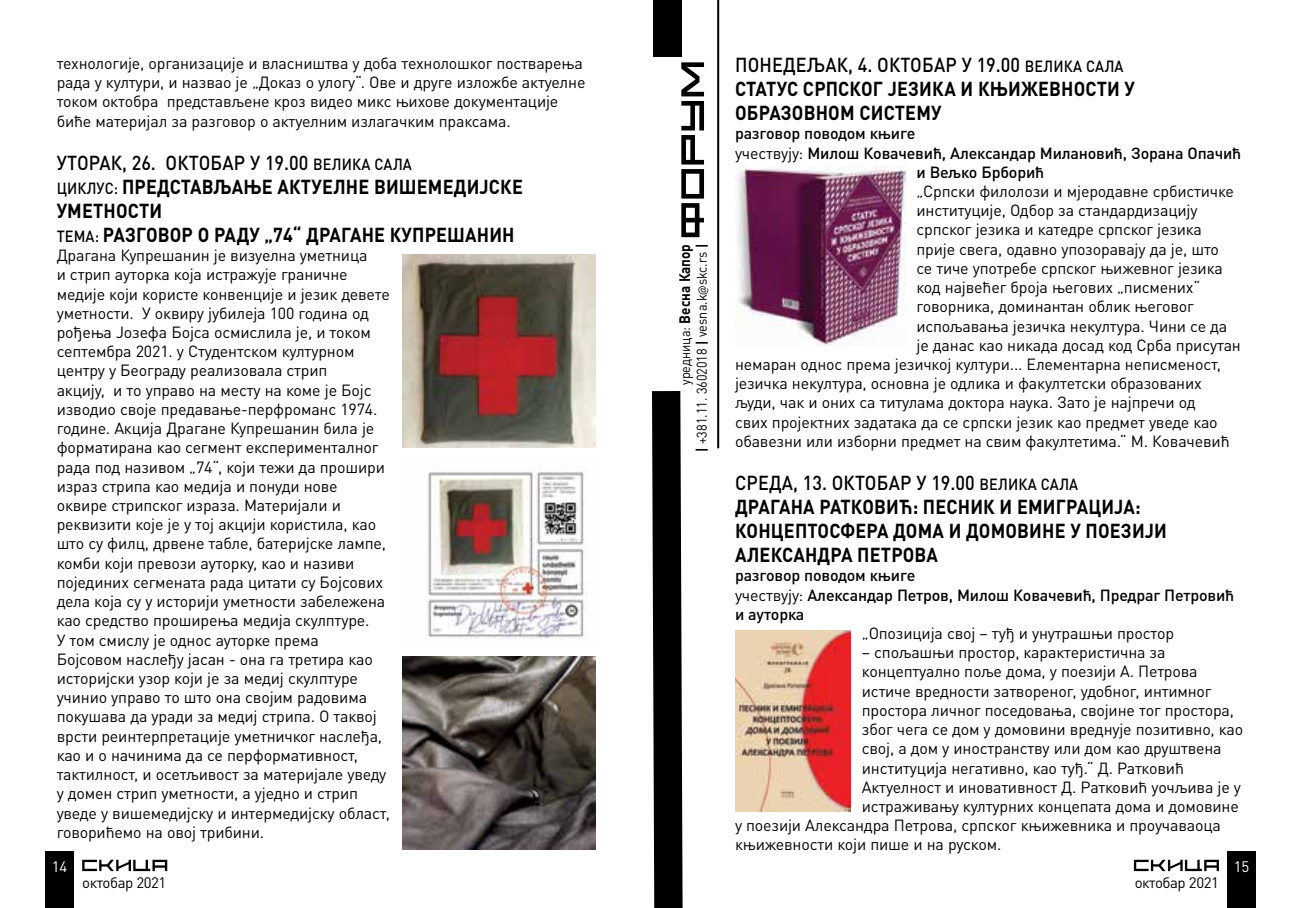
<style>
.page{position:relative;width:1304px;height:908px;background:#fff}
.page>*{position:absolute;margin:0;border:0;box-sizing:border-box;transform-origin:0 0}
.t1{font:700 20px/24px "DIN Pro";letter-spacing:.115em;color:#000;scale:.9 1}
.t2{font:500 20px/24px "DIN Pro";letter-spacing:.01em;color:#000;scale:.9 1}
.t3{font:16px/19.2px "DIN Pro";letter-spacing:-.01em;color:#000}
.t4{font:500 16px/19.2px "DIN Pro";letter-spacing:-.01em;color:#000}
.t5{font:15px "DIN Pro";letter-spacing:-.03em;color:#000}
.t6{font:700 15px "DIN Pro";color:#000;scale:.9 1}
.t7{font:15px "DIN Pro";color:#fff}
.t8{font:14px "DIN Pro";color:#000;scale:.9 1}
.s1{font-weight:500}
.s2{font-weight:500;font-size:16px}
.s3{font-weight:400;font-size:14px}
.s4{font-weight:700}
.s5{font-family:"Myriad Pro"}
.s6{font-weight:400}
.s7{font-size:16px}
</style>
<div class="page">
<div style="left:1227px;top:850px;width:29px;height:57px;background:#000"></div>
<svg style="left:1134px;top:859px;width:85px;height:11px"></svg>
<div style="left:45px;top:850px;width:29px;height:57px;background:#000"></div>
<svg style="left:82px;top:859px;width:85px;height:11px"></svg>
<img style="left:403px;top:254px;width:192px;height:193px">
<img style="left:425px;top:470px;width:162px;height:170px">
<img style="left:403px;top:656px;width:192px;height:193px">
<svg style="left:652px;top:391px;width:31px;height:516px;background:#151515"></svg>
<div style="left:653px;top:0;width:28px;height:57px;background:#000"></div>
<hr style="left:717px;top:0;width:2px;height:448px;background:#000">
<svg style="left:681px;top:62px;width:23px;height:175px"></svg>
<img style="left:735px;top:166px;width:170px;height:181px">
<img style="left:735px;top:630px;width:116px;height:181px">
<p class="t3" style="left:57px;top:52px;width:530px">технологије, организације и власништва у доба технолошког постварења рада у култури, и назвао је „Доказ о улогу“. Ове и друге изложбе актуелне током октобра представљене кроз видео микс њихове документације биће материјал за разговор о актуелним излагачким праксама.</p>
<p class="t1" style="left:57px;top:148px;width:519px"><span class="s1">уто рак, 26. окто бар у 19.00</span> <span class="s2">вел ика сала<br>циклус:</span> Представљање актуелне вишемедијс ке ум етности<br><span class="s2">тема:</span> Разговор о раду „74“ Драгане Купрешанин</p>
<p class="t3" style="left:57px;top:244px;width:335px">Драгана Купрешанин је визуелна уметница<br>и стрип ауторка која истражује граничне медије који користе конвенције и језик девете уметности. У оквиру јубилеја 100 година од рођења Јозефа Бојса осмислила је, и током септембра 2021. у Студентском културном центру у Београду реализовала стрип<br>акцију, и то управо на месту на коме је Бојс изводио своје предавање-перфроманс 1974. године. Акција Драгане Купрешанин била је форматирана као сегмент експерименталног рада под називом „74“, који тежи да прошири израз стрипа као медија и понуди нове оквире стрипског израза. Материјали и реквизити које је у тој акцији користила, као што су филц, дрвене табле, батеријске лампе, комби који превози ауторку, као и називи појединих сегмената рада цитати су Бојсових дела која су у историји уметности забележена као средство проширења медија скулптуре.<br>У том смислу је однос ауторке према<br>Бојсовом наслеђу јасан - она га третира као историјски узор који је за медиј скулптуре учинио управо то што она својим радовима покушава да уради за медиј стрипа. О таквој врсти реинтерпретације уметничког наслеђа, као и о начинима да се перформативност, тактилност, и осетљивост за материјале уведу у домен стрип уметности, а уједно и стрип уведе у вишемедијску и интермедијску област, говорићемо на овој трибини.</p>
<p class="t6" style="left:672px;top:385px;width:158px;rotate:-90deg"><span class="s3">уредница:</span> Весна Капор</p>
<p class="t8" style="left:691px;top:452px;width:232px;rotate:-90deg"><span class="s4">|</span> +381.11. 3602018 <span class="s4">|</span> vesna.k<span class="s5">@</span>skc.rs <span class="s4">|</span></p>
<p class="t1" style="left:735px;top:50px;width:444px;text-indent:113px"><span class="s1">, 4. окто бар у 19.00</span> <span class="s2">вел ика сала<br></span>Статус српског ј езика и књижевности у образовном систему</p>
<p class="t4" style="left:735px;top:122px;width:182px">разговор поводом књиге</p>
<p class="t4" style="left:735px;top:141px;width:508px"><span class="s6">учествују:</span> Милош Ковачевић, Александар Милановић, Зорана Опачић</p>
<p class="t4" style="left:916px;top:160px;width:129px">и Вељко Брборић</p>
<p class="t3" style="left:916px;top:180px;width:319px">„Српски филолози и мјеродавне србистичке</p>
<p class="t3" style="left:916px;top:199px;width:283px">институције, Одбор за стандардизацију</p>
<p class="t3" style="left:916px;top:218px;width:287px">српског језика и катедре српског језика</p>
<p class="t3" style="left:916px;top:237px;width:304px">прије свега, одавно упозоравају да је, што</p>
<p class="t3" style="left:916px;top:257px;width:308px">се тиче употребе српског њижевног језика</p>
<p class="t3" style="left:916px;top:276px;width:285px">код највећег броја његових „писмених“</p>
<p class="t3" style="left:916px;top:295px;width:279px">говорника, доминантан облик његовог</p>
<p class="t3" style="left:916px;top:314px;width:312px">испољавања језичка некултура. Чини се да</p>
<p class="t3" style="left:916px;top:333px;width:326px">је данас као никада досад код Срба присутан</p>
<p class="t3" style="left:735px;top:353px;width:488px">немаран однос према језичкој култури... Елементарна неписменост,</p>
<p class="t3" style="left:735px;top:372px;width:468px">језичка некултура, основна је одлика и факултетски образованих</p>
<p class="t3" style="left:735px;top:391px;width:462px">људи, чак и оних са титулама доктора наука. Зато је најпречи од</p>
<p class="t3" style="left:735px;top:410px;width:484px">свих пројектних задатака да се српски језик као предмет уведе као</p>
<p class="t3" style="left:735px;top:429px;width:496px">обавезни или изборни предмет на свим факултетима.“ М. Ковачевић</p>
<p class="t2" style="left:735px;top:468px;width:383px">среда, 13. окто бар у 19.00 <span class="s7">вел ика сала<br></span><span class="s4">ДРАГАНА</span></p>
<p class="t2" style="left:735px;top:51px;width:96px">ПОНЕДЕЉАК</p>
<p class="t1" style="left:735px;top:492px;width:481px;text-indent:139px">ВИЋ: Песник и ем играција: концептосфера дома и домовине у поезији<br>Ал ександра Петрова</p>
<p class="t4" style="left:735px;top:564px;width:501px">разговор поводом књиге<br><span class="s6">учествују:</span> Александар Петров, Милош Ковачевић, Предраг Петровић и ауторка</p>
<p class="t3" style="left:862px;top:621px;width:314px">„Опозиција свој – туђ и унутрашњи простор</p>
<p class="t3" style="left:862px;top:641px;width:305px">– спољашњи простор, карактеристична за</p>
<p class="t3" style="left:862px;top:660px;width:337px">концептуално поље дома, у поезији А. Петрова</p>
<p class="t3" style="left:862px;top:679px;width:351px">истиче вредности затвореног, удобног, интимног</p>
<p class="t3" style="left:862px;top:698px;width:374px">простора личног поседовања, својине тог простора,</p>
<p class="t3" style="left:862px;top:717px;width:383px">због чега се дом у домовини вреднује позитивно, као</p>
<p class="t3" style="left:862px;top:737px;width:361px">свој, а дом у иностранству или дом као друштвена</p>
<p class="t3" style="left:862px;top:756px;width:324px">институција негативно, као туђ.“ Д. Ратковић</p>
<p class="t3" style="left:862px;top:775px;width:381px">Актуелност и иновативност Д. Ратковић уочљива је у</p>
<p class="t3" style="left:862px;top:794px;width:378px">истраживању културних концепата дома и домовине</p>
<p class="t3" style="left:735px;top:813px;width:487px">у поезији Александра Петрова, српског књижевника и проучаваоца</p>
<p class="t3" style="left:735px;top:833px;width:268px">књижевности који пише и на руском.</p>
<p class="t1" style="left:819px;top:492px;width:13px">РАТКО</p>
<p class="t7" style="left:52px;top:853px;width:17px">14</p>
<p class="t7" style="left:1234px;top:853px;width:17px">15</p>
<p class="t5" style="left:82px;top:870px;width:86px">октобар 2021</p>
<p class="t5" style="left:1135px;top:870px;width:86px">октобар 2021</p>
</div>
